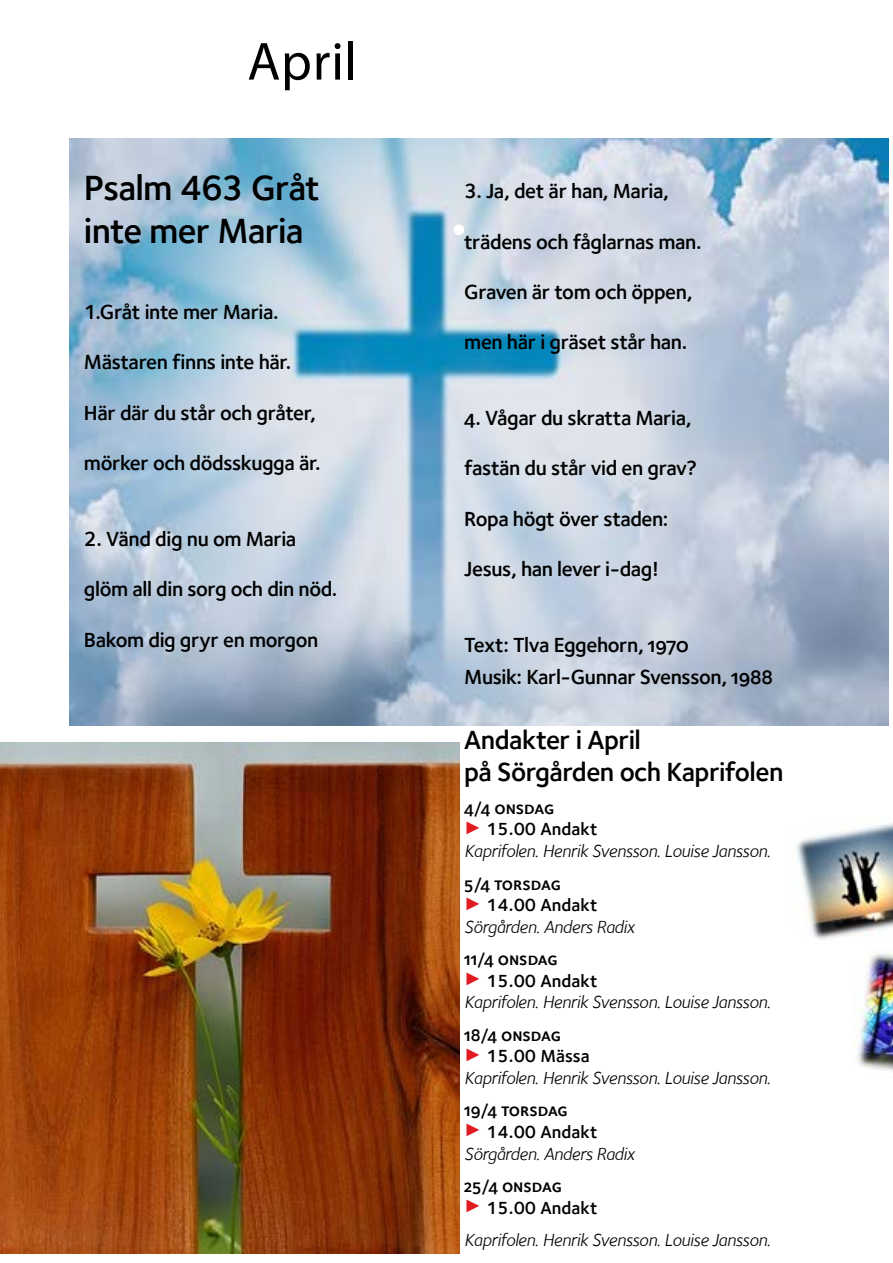
<style>
.page{position:relative;width:893px;height:1263px;background:#fff}
.page>*{position:absolute;margin:0;border:0;box-sizing:border-box;transform-origin:0 0}
.t1{font:54px "Myriad Pro";letter-spacing:.015em;color:#000}
.t2{font:600 36px/43.2px "Foundry Sterling";letter-spacing:-.025em;color:#000}
.t3{font:27px/32.4px "Foundry Sterling Demi OSF";letter-spacing:-.02em;color:#000}
.t4{font:600 21px "Foundry Sterling";letter-spacing:-.02em;color:#000}
.t5{font:21px/32.4px "Foundry Sterling Demi OSF";letter-spacing:-.02em;color:#000}
.t6{font:italic 18px/21.6px "Foundry Sterling";letter-spacing:-.02em;color:#000}
.t7{font:18px "Foundry Sterling Demi Expert";color:#000}
.s1{font-family:"Bookman Old Style";font-style:normal;color:#e11b22}
.s2{font-weight:600;font-style:normal}
</style>
<div class="page">
<img style="left:70px;top:138px;width:818px;height:588px">
<div style="left:454px;top:225px;width:10px;height:10px;background:#fff;border-radius:50%"></div>
<img style="left:0;top:742px;width:459px;height:511px">
<img style="left:855px;top:951px;width:38px;height:120px">
<img style="left:797px;top:823px;width:96px;height:117px">
<h1 class="t1" style="left:247px;top:28px;width:111px">April</h1>
<h2 class="t2" style="left:84px;top:166px;width:238px">Psalm 463 Gråt inte mer Maria</h2>
<p class="t4" style="left:84px;top:299px;width:196px">1.Gråt inte mer Maria.</p>
<p class="t4" style="left:84px;top:350px;width:209px">Mästaren finns inte här.</p>
<p class="t4" style="left:84px;top:400px;width:234px">Här där du står och gråter,</p>
<p class="t4" style="left:84px;top:451px;width:238px">mörker och dödsskugga är.</p>
<p class="t4" style="left:84px;top:526px;width:214px">2. Vänd dig nu om Maria</p>
<p class="t4" style="left:84px;top:577px;width:255px">glöm all din sorg och din nöd.</p>
<p class="t4" style="left:84px;top:627px;width:236px">Bakom dig gryr en morgon</p>
<p class="t4" style="left:464px;top:179px;width:206px">3. Ja, det är han, Maria,</p>
<p class="t4" style="left:464px;top:229px;width:239px">trädens och fåglarnas man.</p>
<p class="t4" style="left:464px;top:280px;width:230px">Graven är tom och öppen,</p>
<p class="t4" style="left:464px;top:330px;width:225px">men här i gräset står han.</p>
<p class="t5" style="left:464px;top:401px;width:229px">4. Vågar du skratta Maria,</p>
<p class="t5" style="left:464px;top:452px;width:234px">fastän du står vid en grav?</p>
<p class="t5" style="left:464px;top:502px;width:206px">Ropa högt över staden:</p>
<p class="t5" style="left:464px;top:553px;width:196px">Jesus, han lever i-dag!</p>
<p class="t5" style="left:464px;top:628px;width:310px">Text: Tlva Eggehorn, 1970<br>Musik: Karl-Gunnar Svensson, 1988</p>
<h3 class="t3" style="left:464px;top:723px;width:321px">Andakter i April<br>på Sörgården och Kaprifolen</h3>
<p class="t7" style="left:464px;top:797px;width:92px">4/4 onsdag</p>
<p class="t6" style="left:464px;top:818px;width:308px"><span class="s1">►</span> <span class="s2">15.00 Andakt<br></span>Kaprifolen. Henrik Svensson. Louise Jansson.</p>
<p class="t7" style="left:464px;top:872px;width:98px">5/4 torsdag</p>
<p class="t6" style="left:464px;top:894px;width:172px"><span class="s1">►</span> <span class="s2">14.00 Andakt<br></span>Sörgården. Anders Radix</p>
<p class="t7" style="left:464px;top:948px;width:95px">11/4 onsdag</p>
<p class="t6" style="left:464px;top:970px;width:308px"><span class="s1">►</span> <span class="s2">15.00 Andakt<br></span>Kaprifolen. Henrik Svensson. Louise Jansson.</p>
<p class="t7" style="left:464px;top:1024px;width:98px">18/4 onsdag</p>
<p class="t6" style="left:464px;top:1045px;width:308px"><span class="s1">►</span> <span class="s2">15.00 Mässa<br></span>Kaprifolen. Henrik Svensson. Louise Jansson.</p>
<p class="t7" style="left:464px;top:1099px;width:105px">19/4 torsdag</p>
<p class="t6" style="left:464px;top:1121px;width:172px"><span class="s1">►</span> <span class="s2">14.00 Andakt<br></span>Sörgården. Anders Radix</p>
<p class="t7" style="left:464px;top:1175px;width:99px">25/4 onsdag</p>
<p class="t6" style="left:464px;top:1191px;width:308px;line-height:32.7px"><span class="s1">►</span> <span class="s2">15.00 Andakt<br></span>Kaprifolen. Henrik Svensson. Louise Jansson.</p>
</div>
